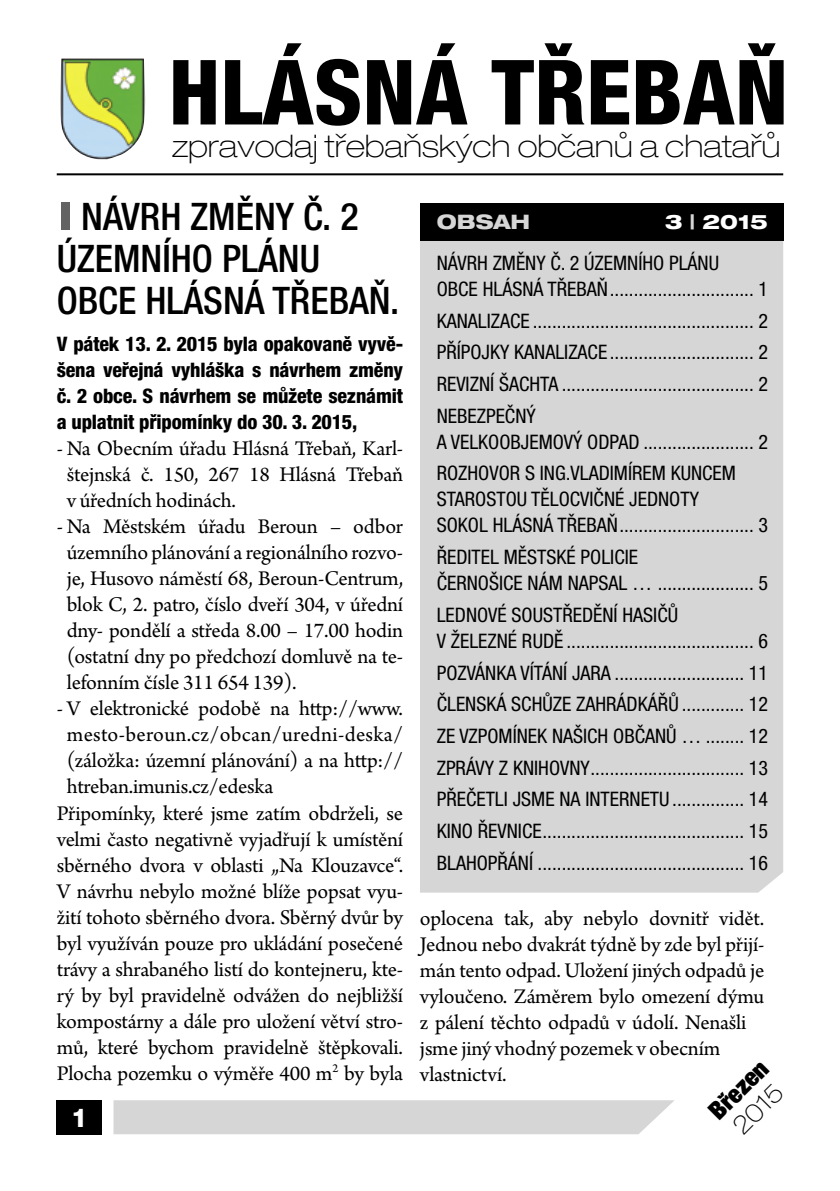
<style>
.page{position:relative;width:840px;height:1191px;background:#fff}
.page>*{position:absolute;margin:0;border:0;box-sizing:border-box;transform-origin:0 0}
.t1{font:800 condensed 90.2px "Helvetica Neue LT Pro";color:#000}
.t2{font:500 condensed 38px/42px "Helvetica Neue LT Pro";color:#000}
.t3{font:100 expanded 31.2px "Helvetica Neue LT Pro";color:#000}
.t4{font:800 26px "Helvetica Neue LT Pro";color:#fff}
.t5{font:900 condensed 25px "Helvetica Neue LT Pro";color:#000}
.t6{font:100 expanded 25px "Helvetica Neue LT Pro";color:#000}
.t7{font:22px/26px "Arno Pro";letter-spacing:-.01em;color:#000;text-align:justify}
.t8{font:22px "Arno Pro";letter-spacing:.015em;color:#000}
.t9{font:condensed 20px/26px "Helvetica Neue LT Pro";color:#000}
.t10{font:800 condensed 20px/26px "Helvetica Neue LT Pro";letter-spacing:-.01em;color:#000;text-align:justify}
.t11{font:800 expanded 20px "Helvetica Neue LT Pro";color:#d6d6d6}
.s1{color:#636363}
.s2{font-weight:800;font-stretch:expanded;color:#fff}
.s3{font-weight:800;font-stretch:expanded;color:#d6d6d6}
</style>
<div class="page">
<div style="left:420px;top:241px;width:362px;height:651px;background:#d6d6d6"></div>
<img style="left:60px;top:58px;width:86px;height:102px">
<div style="left:420px;top:204px;width:362px;height:37px;background:#000"></div>
<hr style="left:57px;top:173px;width:725px;height:2px;background:#000">
<div style="left:113px;top:1100px;width:561px;height:34px;background:#d6d6d6"></div>
<div style="left:57px;top:1100px;width:45px;height:34px;background:#000"></div>
<h1 class="t1" style="left:168px;top:36px;width:620px">HLÁSNÁ TŘEBAŇ</h1>
<h3 class="t3" style="left:172px;top:128px;width:609px">zpravodaj třebaňských občanů a chatařů</h3>
<h2 class="t2" style="left:57px;top:195px;width:344px"><span class="s1">I</span>NÁVRH ZMĚNY Č. 2<br>ÚZEMNÍHO PLÁNU<br>OBCE HLÁSNÁ TŘEBAŇ.</h2>
<p class="t10" style="left:57px;top:331px;width:348px">V pátek 13. 2. 2015 byla opakovaně vyvě&shy;šena veřejná vyhláška s návrhem změny č. 2 obce. S návrhem se můžete seznámit a uplatnit připomínky do 30. 3. 2015,</p>
<p class="t7" style="left:67px;top:437px;width:337px;text-indent:-10px">- Na Obecním úřadu Hlásná Třebaň, Karl&shy;štejnská č. 150, 267 18 Hlásná Třebaň v úředních hodinách.</p>
<p class="t7" style="left:67px;top:515px;width:337px;text-indent:-10px">- Na Městském úřadu Beroun – odbor územního plánování a regionálního rozvo&shy;je, Husovo náměstí 68, Beroun-Centrum, blok C, 2. patro, číslo dveří 304, v úřední dny- pondělí a středa 8.00 – 17.00 hodin (ostatní dny po předchozí domluvě na te&shy;lefonním čísle 311 654 139).</p>
<p class="t7" style="left:57px;top:697px;width:347px">- V elektronické podobě na http://www.</p>
<p class="t8" style="left:67px;top:722px;width:338px">mesto-beroun.cz/obcan/uredni-deska/</p>
<p class="t7" style="left:67px;top:749px;width:337px">(záložka: územní plánování) a na http://</p>
<p class="t7" style="left:67px;top:775px;width:208px">htreban.imunis.cz/edeska</p>
<p class="t7" style="left:57px;top:801px;width:348px">Připomínky, které jsme zatím obdrželi, se</p>
<p class="t7" style="left:57px;top:827px;width:348px">velmi často negativně vyjadřují k umístění</p>
<p class="t7" style="left:57px;top:853px;width:348px">sběrného dvora v oblasti „Na Klouzavce“.</p>
<p class="t7" style="left:57px;top:879px;width:347px">V návrhu nebylo možné blíže popsat vyu-</p>
<p class="t7" style="left:57px;top:905px;width:348px">žití tohoto sběrného dvora. Sběrný dvůr by</p>
<p class="t7" style="left:57px;top:931px;width:347px">byl využíván pouze pro ukládání posečené</p>
<p class="t7" style="left:57px;top:957px;width:348px">trávy a shrabaného listí do kontejneru, kte-</p>
<p class="t7" style="left:57px;top:983px;width:347px">rý by byl pravidelně odvážen do nejbližší</p>
<p class="t7" style="left:57px;top:1009px;width:347px">kompostárny a dále pro uložení větví stro-</p>
<p class="t7" style="left:57px;top:1035px;width:347px">mů, které bychom pravidelně štěpkovali.</p>
<p class="t7" style="left:57px;top:1061px;width:347px">Plocha pozemku o výměře 400 m<sup>2</sup> by byla</p>
<p class="t4" style="left:71px;top:1101px;width:18px">1</p>
<p class="t9" style="left:436px;top:202px;width:332px;line-height:40.8px;text-indent:228px"><span class="s2">3</span> <span class="s3">|</span> <span class="s2">2015<br></span>NÁVRH ZMĚNY Č. 2 ÚZEMNÍHO PLÁNU</p>
<p class="t9" style="left:436px;top:276px;width:173px">OBCE HLÁSNÁ TŘEBAŇ</p>
<p class="t9" style="left:758px;top:276px;width:11px">1</p>
<p class="t9" style="left:436px;top:307px;width:94px">KANALIZACE</p>
<p class="t9" style="left:758px;top:307px;width:11px">2</p>
<p class="t9" style="left:436px;top:339px;width:172px">PŘÍPOJKY KANALIZACE</p>
<p class="t9" style="left:758px;top:339px;width:11px">2</p>
<p class="t9" style="left:436px;top:371px;width:123px">REVIZNÍ ŠACHTA</p>
<p class="t9" style="left:758px;top:371px;width:11px">2</p>
<p class="t9" style="left:436px;top:402px;width:204px">NEBEZPEČNÝ<br>A VELKOOBJEMOVÝ ODPAD</p>
<p class="t11" style="left:436px;top:209px;width:95px">OBSAH</p>
<p class="t9" style="left:758px;top:428px;width:11px">2</p>
<p class="t9" style="left:436px;top:460px;width:300px">ROZHOVOR S ING.VLADIMÍREM KUNCEM<br>STAROSTOU TĚLOCVIČNÉ JEDNOTY<br>SOKOL HLÁSNÁ TŘEBAŇ</p>
<p class="t9" style="left:436px;top:544px;width:217px">ŘEDITEL MĚSTSKÉ POLICIE<br>ČERNOŠICE NÁM NAPSAL …</p>
<p class="t9" style="left:436px;top:601px;width:243px">LEDNOVÉ SOUSTŘEDĚNÍ HASIČŮ<br>V ŽELEZNÉ RUDĚ</p>
<p class="t9" style="left:758px;top:512px;width:11px">3</p>
<p class="t9" style="left:758px;top:570px;width:11px">5</p>
<p class="t9" style="left:758px;top:627px;width:11px">6</p>
<p class="t9" style="left:436px;top:659px;width:176px">POZVÁNKA VÍTÁNÍ JARA</p>
<p class="t9" style="left:748px;top:659px;width:21px">11</p>
<p class="t9" style="left:436px;top:691px;width:243px">ČLENSKÁ SCHŮZE ZAHRÁDKÁŘŮ</p>
<p class="t9" style="left:748px;top:691px;width:21px">12</p>
<p class="t9" style="left:436px;top:722px;width:266px">ZE VZPOMÍNEK NAŠICH OBČANŮ …</p>
<p class="t9" style="left:748px;top:722px;width:21px">12</p>
<p class="t9" style="left:436px;top:754px;width:154px">ZPRÁVY Z KNIHOVNY</p>
<p class="t9" style="left:748px;top:754px;width:21px">13</p>
<p class="t9" style="left:436px;top:786px;width:234px">PŘEČETLI JSME NA INTERNETU</p>
<p class="t9" style="left:748px;top:786px;width:21px">14</p>
<p class="t9" style="left:436px;top:817px;width:106px">KINO ŘEVNICE</p>
<p class="t9" style="left:748px;top:817px;width:21px">15</p>
<p class="t9" style="left:436px;top:849px;width:98px">BLAHOPŘÁNÍ</p>
<p class="t9" style="left:748px;top:849px;width:21px">16</p>
<p class="t7" style="left:420px;top:906px;width:346px;text-align:left">oplocena tak, aby nebylo dovnitř vidět.<br>Jednou nebo dvakrát týdně by zde byl přijí&shy;mán tento odpad. Uložení jiných odpadů je vyloučeno. Záměrem bylo omezení dýmu z pálení těchto odpadů v údolí. Nenašli jsme jiný vhodný pozemek v obecním vlastnictví.</p>
<p class="t5" style="left:701px;top:1103px;width:74px;rotate:-45deg">Březen</p>
<p class="t6" style="left:726px;top:1119px;width:61px;rotate:-45deg">2015</p>
</div>
